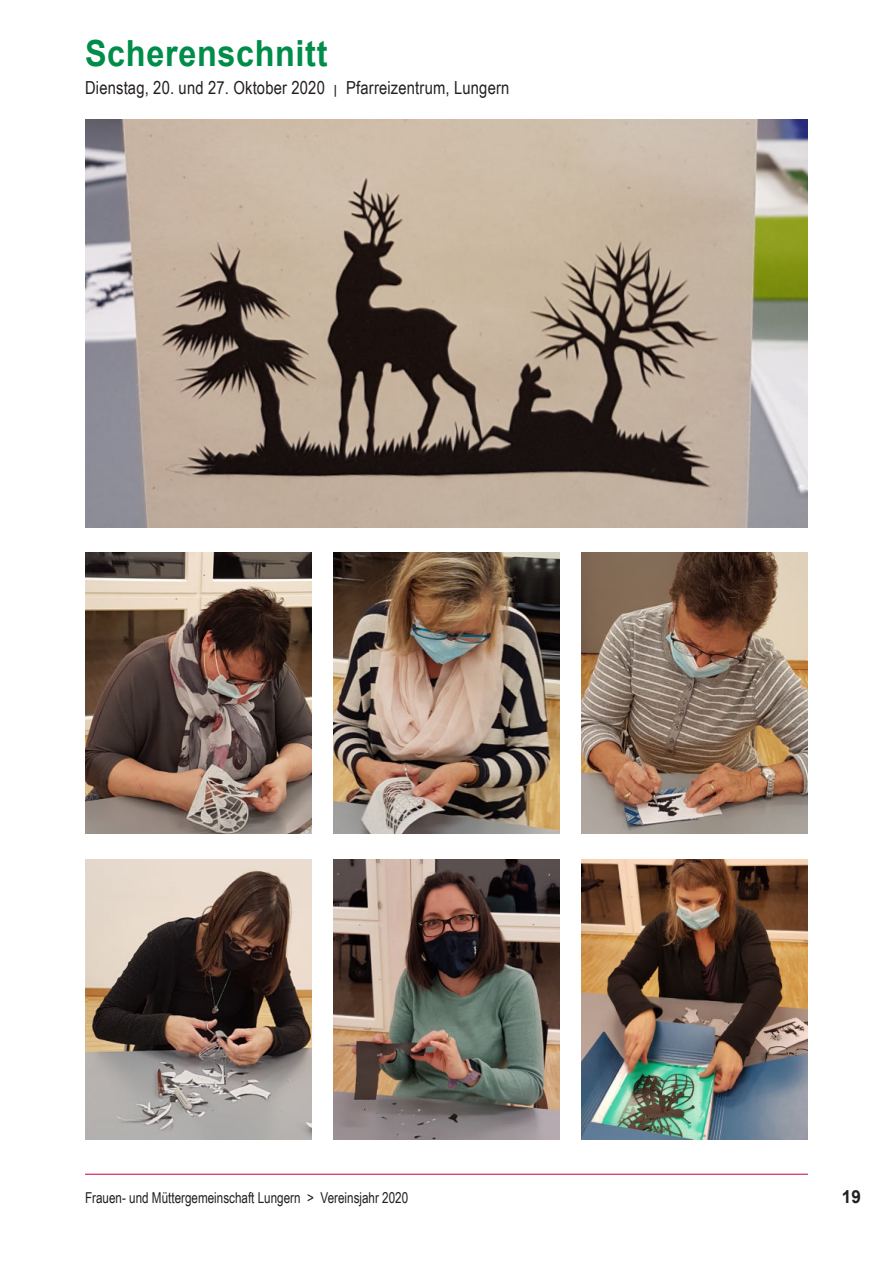
<style>
.page{position:relative;width:893px;height:1263px;background:#fff}
.page>*{position:absolute;margin:0;border:0;box-sizing:border-box;transform-origin:0 0}
.t1{font:700 36px "Arial";letter-spacing:.02em;color:#008c49;scale:.9 1}
.t2{font:18px "Arial Narrow";letter-spacing:.01em;color:#231f20}
.t3{font:700 18px "Arial";color:#231f20;scale:.95 1}
.t4{font:15px "Arial Narrow";color:#231f20;scale:.95 1}
.s1{font-size:12.6px}
</style>
<div class="page">
<hr style="left:85px;top:1174px;width:723px;height:1px;background:#cd0d40">
<img style="left:85px;top:119px;width:723px;height:408px">
<img style="left:85px;top:553px;width:227px;height:280px">
<img style="left:333px;top:553px;width:227px;height:280px">
<img style="left:85px;top:859px;width:227px;height:281px">
<img style="left:581px;top:553px;width:227px;height:280px">
<img style="left:333px;top:859px;width:227px;height:281px">
<img style="left:581px;top:859px;width:227px;height:281px">
<h1 class="t1" style="left:85px;top:28px;width:271px">Scherenschnitt</h1>
<p class="t2" style="left:85px;top:80px;width:426px">Dienstag, 20. und 27. Oktober 2020 <span class="s1">|</span> Pfarreizentrum, Lungern</p>
<p class="t4" style="left:85px;top:1192px;width:342px">Frauen- und Müttergemeinschaft Lungern &gt; Vereinsjahr 2020</p>
<p class="t3" style="left:842px;top:1190px;width:22px">19</p>
</div>
